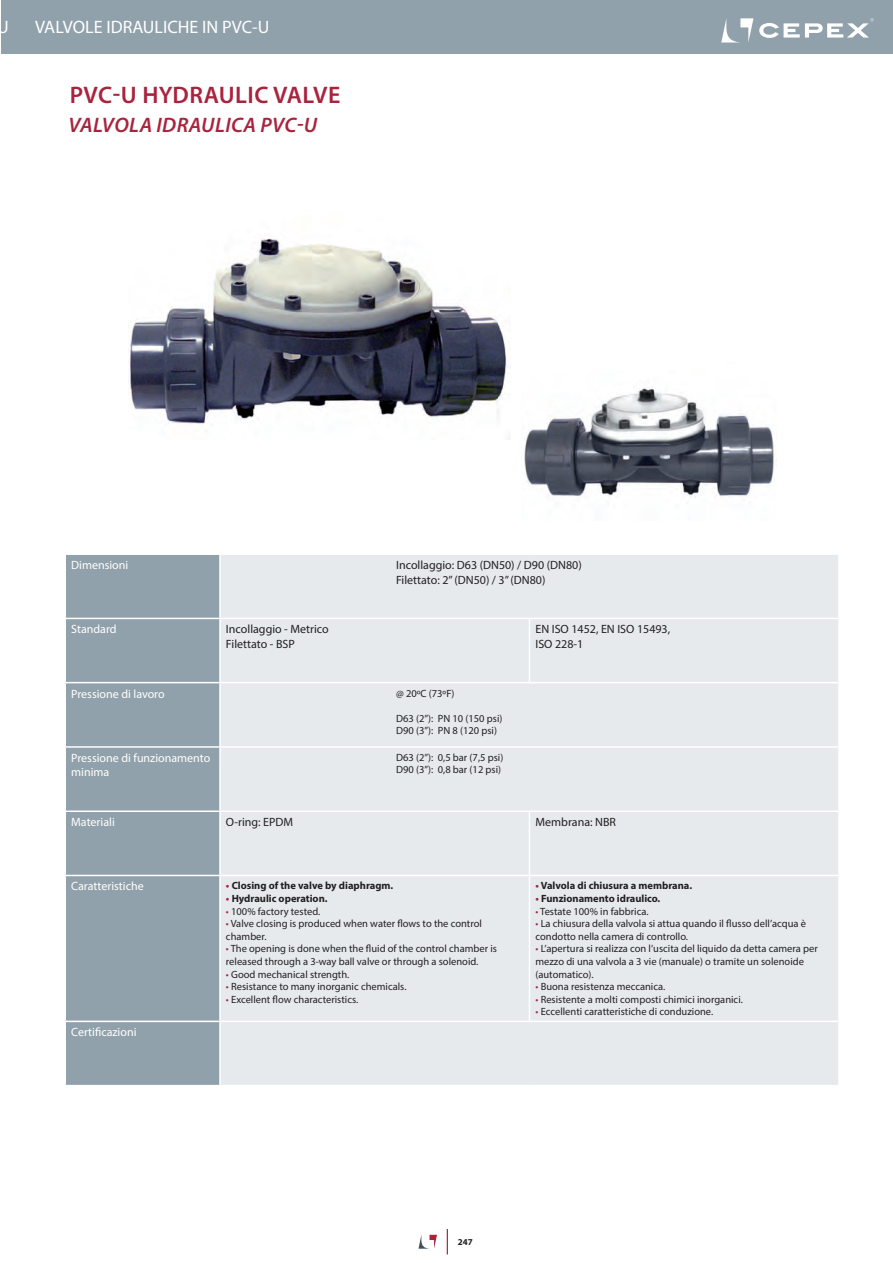
<style>
.page{position:relative;width:893px;height:1263px;background:#fff}
.page>*{position:absolute;margin:0;border:0;box-sizing:border-box;transform-origin:0 0}
.t1{font:600 24px "Myriad Pro";letter-spacing:.02em;color:#a9233d}
.t2{font:italic 600 21px "Myriad Pro";letter-spacing:.02em;color:#a9233d}
.t3{font:18px "Myriad Pro";color:#fff}
.t4{font:12px/14.4px "Myriad Pro";color:#231f20}
.t5{font:12px/14.4px "Myriad Pro";color:#fff}
.t6{font:10.5px/12.6px "Myriad Pro";color:#231f20}
.t7{font:700 10.5px "Myriad Pro";color:#231f20}
.t8{font:700 9px "Myriad Pro";color:#231f20}
.s1{color:#a9233d}
</style>
<div class="page">
<div style="left:2px;top:0;width:891px;height:54px;background:#91a1ab"></div>
<svg style="left:418px;top:1235px;width:19px;height:14px"></svg>
<svg style="left:447px;top:1229px;width:1px;height:25px"></svg>
<svg style="left:721px;top:18px;width:32px;height:25px"></svg>
<svg style="left:759px;top:18px;width:115px;height:20px"></svg>
<div style="left:66px;top:555px;width:153px;height:530px;background:#91a1ab"></div>
<div style="left:221px;top:555px;width:617px;height:530px;background:#e6eaed"></div>
<hr style="left:64px;top:618px;width:156px;height:1px;background:#fff">
<hr style="left:220px;top:618px;width:309px;height:1px;background:#fff">
<hr style="left:529px;top:618px;width:311px;height:1px;background:#fff">
<hr style="left:529px;top:619px;width:1px;height:63px;background:#fff">
<hr style="left:64px;top:682px;width:156px;height:1px;background:#fff">
<hr style="left:220px;top:682px;width:309px;height:1px;background:#fff">
<hr style="left:529px;top:682px;width:311px;height:1px;background:#fff">
<hr style="left:64px;top:746px;width:156px;height:2px;background:#fff">
<hr style="left:220px;top:746px;width:309px;height:2px;background:#fff">
<hr style="left:529px;top:746px;width:311px;height:2px;background:#fff">
<hr style="left:64px;top:810px;width:156px;height:2px;background:#fff">
<hr style="left:220px;top:810px;width:309px;height:2px;background:#fff">
<hr style="left:529px;top:810px;width:311px;height:2px;background:#fff">
<hr style="left:529px;top:812px;width:1px;height:63px;background:#fff">
<hr style="left:64px;top:875px;width:156px;height:1px;background:#fff">
<hr style="left:220px;top:875px;width:309px;height:1px;background:#fff">
<hr style="left:529px;top:875px;width:311px;height:1px;background:#fff">
<hr style="left:529px;top:876px;width:1px;height:145px;background:#fff">
<hr style="left:64px;top:1021px;width:156px;height:1px;background:#fff">
<hr style="left:220px;top:1021px;width:309px;height:1px;background:#fff">
<hr style="left:529px;top:1021px;width:311px;height:1px;background:#fff">
<img style="left:128px;top:238px;width:380px;height:188px">
<img style="left:524px;top:387px;width:253px;height:111px">
<h3 class="t3" style="left:-2px;top:16px;width:13px">U</h3>
<h3 class="t3" style="left:35px;top:16px;width:236px">VALVOLE IDRAULICHE IN PVC-U</h3>
<h1 class="t1" style="left:70px;top:80px;width:258px">PVC-U HYD RAULIC VALVE</h1>
<h2 class="t2" style="left:69px;top:111px;width:158px">VALVOLA IDRA ULICA</h2>
<h2 class="t2" style="left:260px;top:111px;width:58px">PVC-U</h2>
<p class="t5" style="left:71px;top:558px;width:59px">Dimensioni</p>
<p class="t4" style="left:396px;top:558px;width:187px">Incollaggio: D63 (DN50) / D90 (DN80)<br>Filettato: 2” (DN50) / 3” (DN80)</p>
<p class="t5" style="left:71px;top:622px;width:47px">Standard</p>
<p class="t4" style="left:226px;top:622px;width:104px">Incollaggio - Metrico<br>Filettato - BSP</p>
<p class="t4" style="left:535px;top:622px;width:136px">EN ISO 1452, EN ISO 15493,<br>ISO 228-1</p>
<p class="t5" style="left:71px;top:686px;width:95px">Pressione di lavoro</p>
<p class="t6" style="left:396px;top:686px;width:60px">@ 20ºC (73ºF)</p>
<p class="t6" style="left:396px;top:712px;width:108px">D63 (2”): PN 10 (150 psi)<br>D90 (3”): PN 8 (120 psi)</p>
<p class="t5" style="left:71px;top:750px;width:141px">Pressione di funzionamento minima</p>
<p class="t6" style="left:396px;top:751px;width:109px">D63 (2”): 0,5 bar (7,5 psi)<br>D90 (3”): 0,8 bar (12 psi)</p>
<p class="t5" style="left:71px;top:815px;width:45px">Materiali</p>
<p class="t4" style="left:226px;top:815px;width:69px">O-ring: EPDM</p>
<p class="t4" style="left:535px;top:815px;width:82px">Membrana: NBR</p>
<p class="t5" style="left:71px;top:879px;width:74px">Caratteristiche</p>
<p class="t7" style="left:226px;top:879px;width:169px"><span class="s1">•</span> Closing of the valve by diaphragm.</p>
<p class="t7" style="left:226px;top:891px;width:103px"><span class="s1">•</span> Hydraulic operation.</p>
<p class="t6" style="left:226px;top:904px;width:96px"><span class="s1">•</span> 100% factory tested.</p>
<p class="t6" style="left:226px;top:917px;width:258px"><span class="s1">•</span> Valve closing is produced when water flows to the control chamber.</p>
<p class="t6" style="left:226px;top:942px;width:272px"><span class="s1">•</span> The opening is done when the fluid of the control chamber is released through a 3-way ball valve or through a solenoid.</p>
<p class="t6" style="left:226px;top:967px;width:125px"><span class="s1">•</span> Good mechanical strength.</p>
<p class="t6" style="left:226px;top:980px;width:182px"><span class="s1">•</span> Resistance to many inorganic chemicals.</p>
<p class="t6" style="left:226px;top:993px;width:134px"><span class="s1">•</span> Excellent flow characteristics.</p>
<p class="t5" style="left:71px;top:1025px;width:67px">Certificazioni</p>
<p class="t7" style="left:535px;top:879px;width:158px"><span class="s1">•</span> Valvola di chiusura a membrana.</p>
<p class="t7" style="left:535px;top:891px;width:126px"><span class="s1">•</span> Funzionamento idraulico.</p>
<p class="t6" style="left:535px;top:904px;width:115px"><span class="s1">•</span> Testate 100% in fabbrica.</p>
<p class="t6" style="left:535px;top:917px;width:272px"><span class="s1">•</span> La chiusura della valvola si attua quando il flusso dell’acqua è condotto nella camera di controllo.</p>
<p class="t6" style="left:535px;top:942px;width:284px"><span class="s1">•</span> L’apertura si realizza con l’uscita del liquido da detta camera per mezzo di una valvola a 3 vie (manuale) o tramite un solenoide (automatico).</p>
<p class="t6" style="left:535px;top:980px;width:131px"><span class="s1">•</span> Buona resistenza meccanica.</p>
<p class="t6" style="left:535px;top:993px;width:209px"><span class="s1">•</span> Resistente a molti composti chimici inorganici.</p>
<p class="t6" style="left:535px;top:1005px;width:179px"><span class="s1">•</span> Eccellenti caratteristiche di conduzione.</p>
<p class="t8" style="left:458px;top:1236px;width:16px">247</p>
</div>
